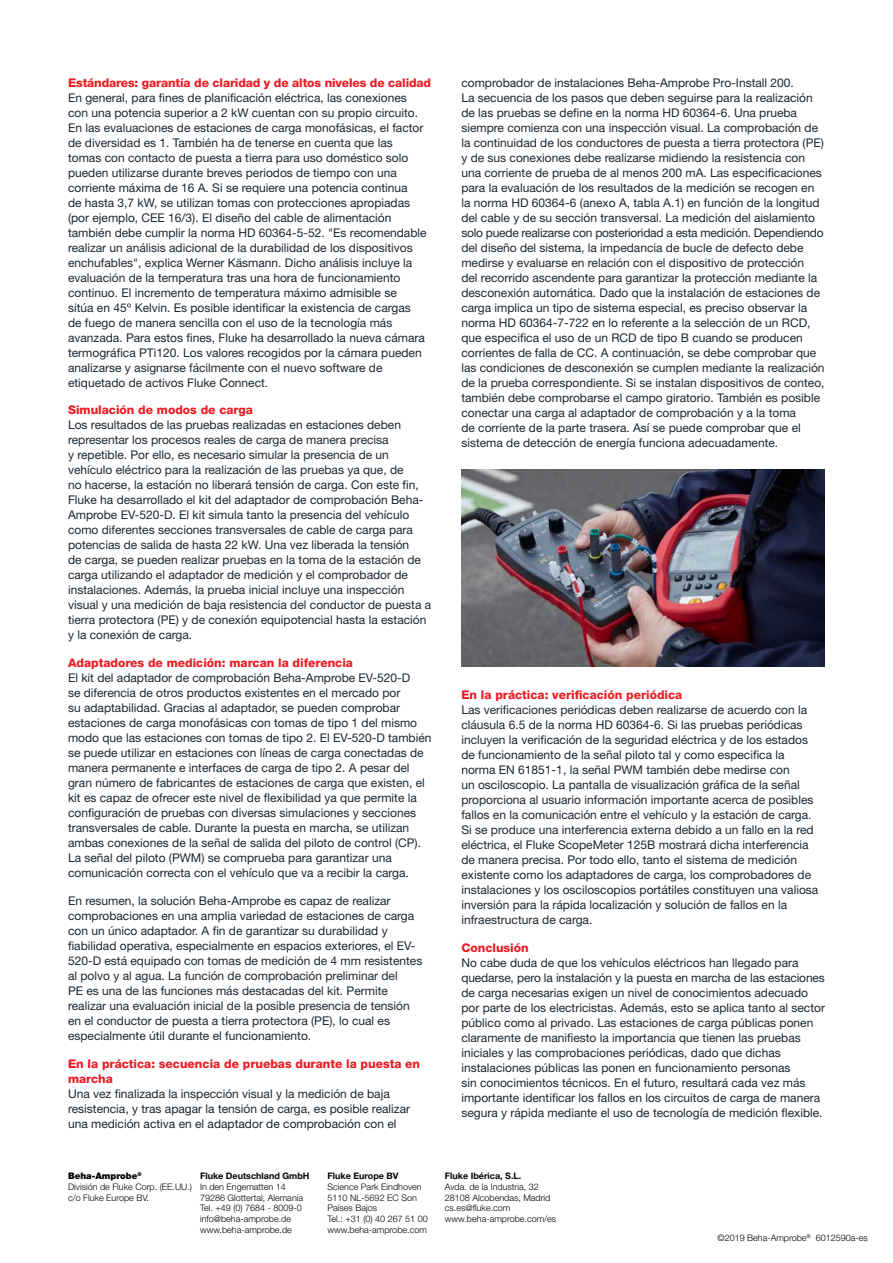
<style>
.page{position:relative;width:893px;height:1263px;background:#fff}
.page>*{position:absolute;margin:0;border:0;box-sizing:border-box;transform-origin:0 0}
.t1{font:12px/15px "Helvetica Neue LT Pro";color:#1b2630}
.t2{font:800 12px/15px "Helvetica Neue LT Pro";color:#ed1c24}
.t3{font:300 9px/10.8px "Helvetica Neue LT Pro";color:#000}
.t4{font:700 9px "Helvetica Neue LT Pro";color:#000}
.s1{font-weight:900}
</style>
<div class="page">
<img style="left:461px;top:469px;width:364px;height:197px">
<p class="t2" style="left:68px;top:75px;width:365px">Estándares: garantía de claridad y de altos niveles de calidad</p>
<p class="t1" style="left:68px;top:90px;width:360px">En general, para fines de planificación eléctrica, las conexiones con una potencia superior a 2 kW cuentan con su propio circuito.<br>En las evaluaciones de estaciones de carga monofásicas, el factor de diversidad es 1. También ha de tenerse en cuenta que las tomas con contacto de puesta a tierra para uso doméstico solo pueden utilizarse durante breves periodos de tiempo con una corriente máxima de 16 A. Si se requiere una potencia continua<br>de hasta 3,7 kW, se utilizan tomas con protecciones apropiadas (por ejemplo, CEE 16/3). El diseño del cable de alimentación también debe cumplir la norma HD 60364-5-52. "Es recomendable realizar un análisis adicional de la durabilidad de los dispositivos enchufables", explica Werner Käsmann. Dicho análisis incluye la evaluación de la temperatura tras una hora de funcionamiento continuo. El incremento de temperatura máximo admisible se<br>sitúa en 45º Kelvin. Es posible identificar la existencia de cargas de fuego de manera sencilla con el uso de la tecnología más avanzada. Para estos fines, Fluke ha desarrollado la nueva cámara termográfica PTi120. Los valores recogidos por la cámara pueden analizarse y asignarse fácilmente con el nuevo software de etiquetado de activos Fluke Connect.</p>
<p class="t2" style="left:68px;top:403px;width:186px">Simulación de modos de carga</p>
<p class="t1" style="left:68px;top:417px;width:365px">Los resultados de las pruebas realizadas en estaciones deben representar los procesos reales de carga de manera precisa<br>y repetible. Por ello, es necesario simular la presencia de un vehículo eléctrico para la realización de las pruebas ya que, de<br>no hacerse, la estación no liberará tensión de carga. Con este fin, Fluke ha desarrollado el kit del adaptador de comprobación Beha-Amprobe EV-520-D. El kit simula tanto la presencia del vehículo como diferentes secciones transversales de cable de carga para potencias de salida de hasta 22 kW. Una vez liberada la tensión<br>de carga, se pueden realizar pruebas en la toma de la estación de carga utilizando el adaptador de medición y el comprobador de instalaciones. Además, la prueba inicial incluye una inspección visual y una medición de baja resistencia del conductor de puesta a tierra protectora (PE) y de conexión equipotencial hasta la estación y la conexión de carga.</p>
<p class="t2" style="left:68px;top:655px;width:286px">Adaptadores de medición: marcan la diferencia</p>
<p class="t1" style="left:68px;top:670px;width:365px">El kit del adaptador de comprobación Beha-Amprobe EV-520-D<br>se diferencia de otros productos existentes en el mercado por<br>su adaptabilidad. Gracias al adaptador, se pueden comprobar estaciones de carga monofásicas con tomas de tipo 1 del mismo modo que las estaciones con tomas de tipo 2. El EV-520-D también se puede utilizar en estaciones con líneas de carga conectadas de manera permanente e interfaces de carga de tipo 2. A pesar del gran número de fabricantes de estaciones de carga que existen, el kit es capaz de ofrecer este nivel de flexibilidad ya que permite la configuración de pruebas con diversas simulaciones y secciones transversales de cable. Durante la puesta en marcha, se utilizan ambas conexiones de la señal de salida del piloto de control (CP).<br>La señal del piloto (PWM) se comprueba para garantizar una comunicación correcta con el vehículo que va a recibir la carga.</p>
<p class="t1" style="left:68px;top:893px;width:356px">En resumen, la solución Beha-Amprobe es capaz de realizar comprobaciones en una amplia variedad de estaciones de carga con un único adaptador. A fin de garantizar su durabilidad y fiabilidad operativa, especialmente en espacios exteriores, el EV-520-D está equipado con tomas de medición de 4 mm resistentes al polvo y al agua. La función de comprobación preliminar del<br>PE es una de las funciones más destacadas del kit. Permite realizar una evaluación inicial de la posible presencia de tensión en el conductor de puesta a tierra protectora (PE), lo cual es especialmente útil durante el funcionamiento.</p>
<p class="t2" style="left:68px;top:1056px;width:354px">En la práctica: secuencia de pruebas durante la puesta en marcha</p>
<p class="t1" style="left:68px;top:1086px;width:344px">Una vez finalizada la inspección visual y la medición de baja resistencia, y tras apagar la tensión de carga, es posible realizar una medición activa en el adaptador de comprobación con el</p>
<p class="t1" style="left:461px;top:75px;width:365px">comprobador de instalaciones Beha-Amprobe Pro-Install 200.<br>La secuencia de los pasos que deben seguirse para la realización de las pruebas se define en la norma HD 60364-6. Una prueba siempre comienza con una inspección visual. La comprobación de la continuidad de los conductores de puesta a tierra protectora (PE) y de sus conexiones debe realizarse midiendo la resistencia con una corriente de prueba de al menos 200 mA. Las especificaciones para la evaluación de los resultados de la medición se recogen en la norma HD 60364-6 (anexo A, tabla A.1) en función de la longitud del cable y de su sección transversal. La medición del aislamiento solo puede realizarse con posterioridad a esta medición. Dependiendo del diseño del sistema, la impedancia de bucle de defecto debe medirse y evaluarse en relación con el dispositivo de protección<br>del recorrido ascendente para garantizar la protección mediante la desconexión automática. Dado que la instalación de estaciones de carga implica un tipo de sistema especial, es preciso observar la norma HD 60364-7-722 en lo referente a la selección de un RCD, que especifica el uso de un RCD de tipo B cuando se producen corrientes de falla de CC. A continuación, se debe comprobar que las condiciones de desconexión se cumplen mediante la realización de la prueba correspondiente. Si se instalan dispositivos de conteo, también debe comprobarse el campo giratorio. También es posible conectar una carga al adaptador de comprobación y a la toma<br>de corriente de la parte trasera. Así se puede comprobar que el sistema de detección de energía funciona adecuadamente.</p>
<p class="t2" style="left:461px;top:688px;width:222px">En la práctica: verificación periódica</p>
<p class="t1" style="left:461px;top:702px;width:358px">Las verificaciones periódicas deben realizarse de acuerdo con la cláusula 6.5 de la norma HD 60364-6. Si las pruebas periódicas incluyen la verificación de la seguridad eléctrica y de los estados de funcionamiento de la señal piloto tal y como especifica la norma EN 61851-1, la señal PWM también debe medirse con<br>un osciloscopio. La pantalla de visualización gráfica de la señal proporciona al usuario información importante acerca de posibles fallos en la comunicación entre el vehículo y la estación de carga.<br>Si se produce una interferencia externa debido a un fallo en la red eléctrica, el Fluke ScopeMeter 125B mostrará dicha interferencia de manera precisa. Por todo ello, tanto el sistema de medición existente como los adaptadores de carga, los comprobadores de instalaciones y los osciloscopios portátiles constituyen una valiosa inversión para la rápida localización y solución de fallos en la infraestructura de carga.</p>
<p class="t2" style="left:461px;top:940px;width:69px">Conclusión</p>
<p class="t1" style="left:461px;top:955px;width:365px">No cabe duda de que los vehículos eléctricos han llegado para quedarse, pero la instalación y la puesta en marcha de las estaciones de carga necesarias exigen un nivel de conocimientos adecuado por parte de los electricistas. Además, esto se aplica tanto al sector público como al privado. Las estaciones de carga públicas ponen claramente de manifiesto la importancia que tienen las pruebas iniciales y las comprobaciones periódicas, dado que dichas instalaciones públicas las ponen en funcionamiento personas<br>sin conocimientos técnicos. En el futuro, resultará cada vez más importante identificar los fallos en los circuitos de carga de manera segura y rápida mediante el uso de tecnología de medición flexible.</p>
<p class="t3" style="left:68px;top:1170px;width:126px"><span class="s1">Beha-Amprobe</span><sup>®<br></sup>División de Fluke Corp. (EE.UU.) c/o Fluke Europe BV.</p>
<p class="t4" style="left:200px;top:1170px;width:111px">Fluke Deutschland GmbH</p>
<p class="t3" style="left:200px;top:1181px;width:105px">In den Engematten 14<br>79286 Glottertal, Alemania<br>Tel. +49 (0) 7684 - 8009-0 info@beha-amprobe.de www.beha-amprobe.de</p>
<p class="t4" style="left:328px;top:1170px;width:73px">Fluke Europe BV</p>
<p class="t3" style="left:328px;top:1181px;width:102px">Science Park Eindhoven<br>5110 NL-5692 EC Son<br>Países Bajos<br>Tel.: +31 (0) 40 267 51 00 www.beha-amprobe.com</p>
<p class="t4" style="left:445px;top:1170px;width:78px">Fluke Ibérica, S.L.</p>
<p class="t3" style="left:445px;top:1181px;width:113px">Avda. de la Industria, 32<br>28108 Alcobendas, Madrid cs.es@fluke.com www.beha-amprobe.com/es</p>
<p class="t3" style="left:717px;top:1232px;width:152px">©2019 Beha-Amprobe<sup>®</sup> 6012590a-es</p>
</div>
